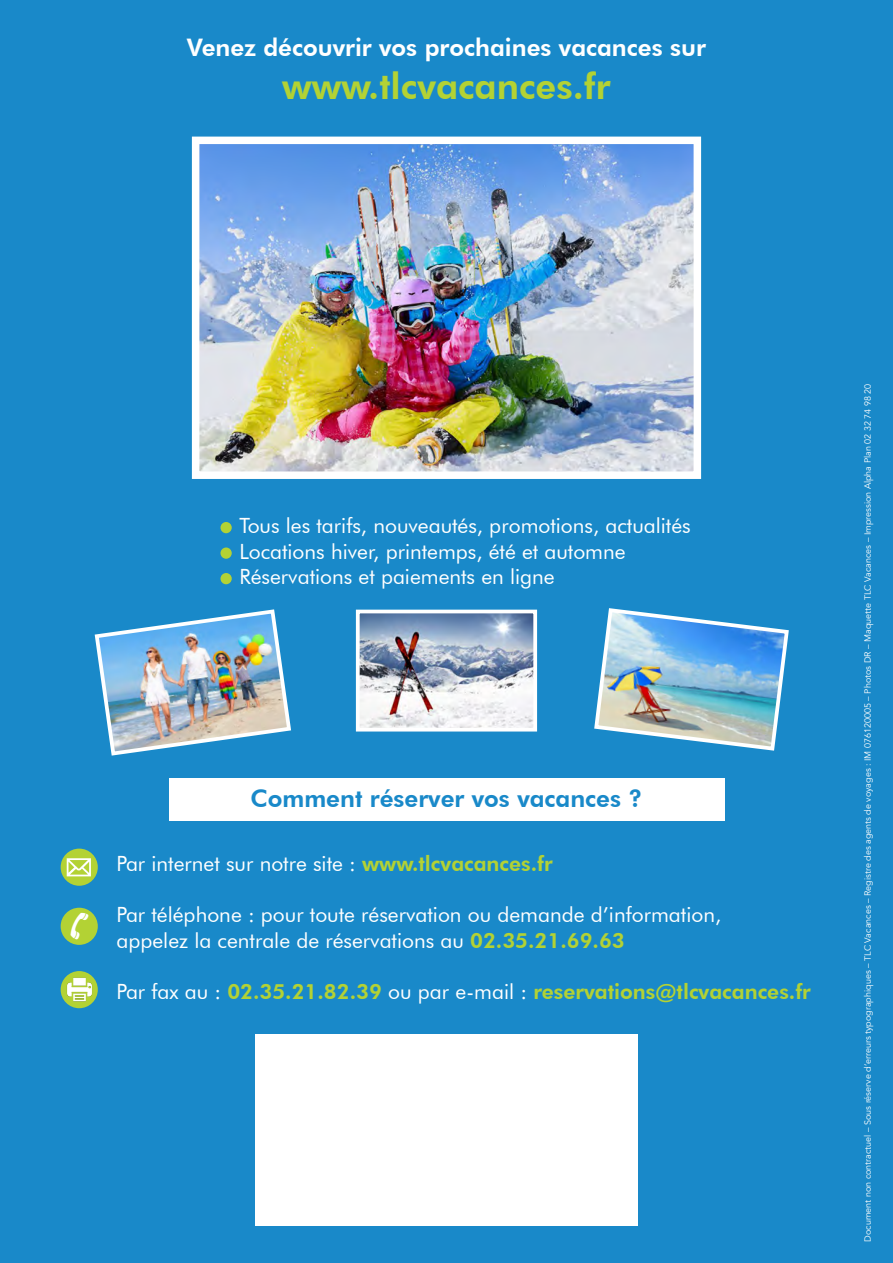
<style>
.page{position:relative;width:893px;height:1263px;background:#1989c9}
.page>*{position:absolute;margin:0;border:0;box-sizing:border-box;transform-origin:0 0}
.t1{font:800 36.15px "Futura BT";color:#b3d234}
.t2{font:800 24.15px "Futura BT";color:#fff}
.t3{font:800 24.15px "Futura BT";color:#1989c9}
.t4{font:21px "Futura BT";color:#fff}
.t5{font:800 21px "Futura BT";color:#b3d234}
.t6{font:9px "Avenir";color:#fff}
.s1{font-weight:800;color:#b3d234}
.s2{font-weight:400;color:#fff}
</style>
<div class="page">
<img style="left:201px;top:146px;width:491px;height:324px">
<div style="left:192px;top:137px;width:509px;height:342px;border:8px solid #fff"></div>
<img style="left:594px;top:608px;width:195px;height:143px">
<img style="left:361px;top:615px;width:171px;height:111px">
<div style="left:356px;top:610px;width:181px;height:121px;border:4px solid #fff"></div>
<img style="left:94px;top:609px;width:197px;height:147px">
<div style="left:169px;top:778px;width:555px;height:43px;background:#fff"></div>
<div style="left:220px;top:522px;width:12px;height:11px;background:#b3d234;border-radius:50%"></div>
<div style="left:61px;top:908px;width:37px;height:37px;background:#b3d234;border-radius:50%"></div>
<div style="left:61px;top:849px;width:37px;height:37px;background:#b3d234;border-radius:50%"></div>
<div style="left:61px;top:971px;width:37px;height:37px;background:#b3d234;border-radius:50%"></div>
<div style="left:220px;top:547px;width:12px;height:12px;background:#b3d234;border-radius:50%"></div>
<div style="left:220px;top:573px;width:12px;height:11px;background:#b3d234;border-radius:50%"></div>
<div style="left:255px;top:1035px;width:383px;height:191px;background:#fff"></div>
<img style="left:60px;top:850px;width:38px;height:36px">
<img style="left:63px;top:975px;width:33px;height:29px">
<p class="t2" style="left:187px;top:32px;width:521px">Venez découvrir vos prochaines vacances sur</p>
<p class="t1" style="left:282px;top:64px;width:330px">www.tlcvacances.fr</p>
<p class="t4" style="left:240px;top:513px;width:453px">Tous les tarifs, nouveautés, promotions, actualités</p>
<p class="t4" style="left:240px;top:539px;width:388px">Locations hiver, printemps, été et automne</p>
<p class="t4" style="left:240px;top:564px;width:317px">Réservations et paiements en ligne</p>
<p class="t3" style="left:250px;top:784px;width:394px">Comment réserver vos vacances ?</p>
<p class="t4" style="left:117px;top:851px;width:438px">Par internet sur notre site : <span class="s1">www.tlcvacances.fr</span></p>
<p class="t4" style="left:117px;top:902px;width:606px">Par téléphone : pour toute réservation ou demande d’information,</p>
<p class="t4" style="left:117px;top:928px;width:510px">appelez la centrale de réservations au <span class="s1">02.35.21.69.63</span></p>
<p class="t5" style="left:117px;top:979px;width:696px"><span class="s2">Par fax au :</span> 02.35.21.82.39 <span class="s2">ou par e-mail :</span> reservations@tlcvacances.fr</p>
<p class="t6" style="left:862px;top:1242px;width:859px;rotate:-90deg">Document non contractuel – Sous réserve d’erreurs typographiques – TLC Vacances – Registre des agents de voyages : IM 076120005 – Photos DR – Maquette TLC Vacances – Impression Alpha Plan 02 32 74 98 20</p>
</div>
